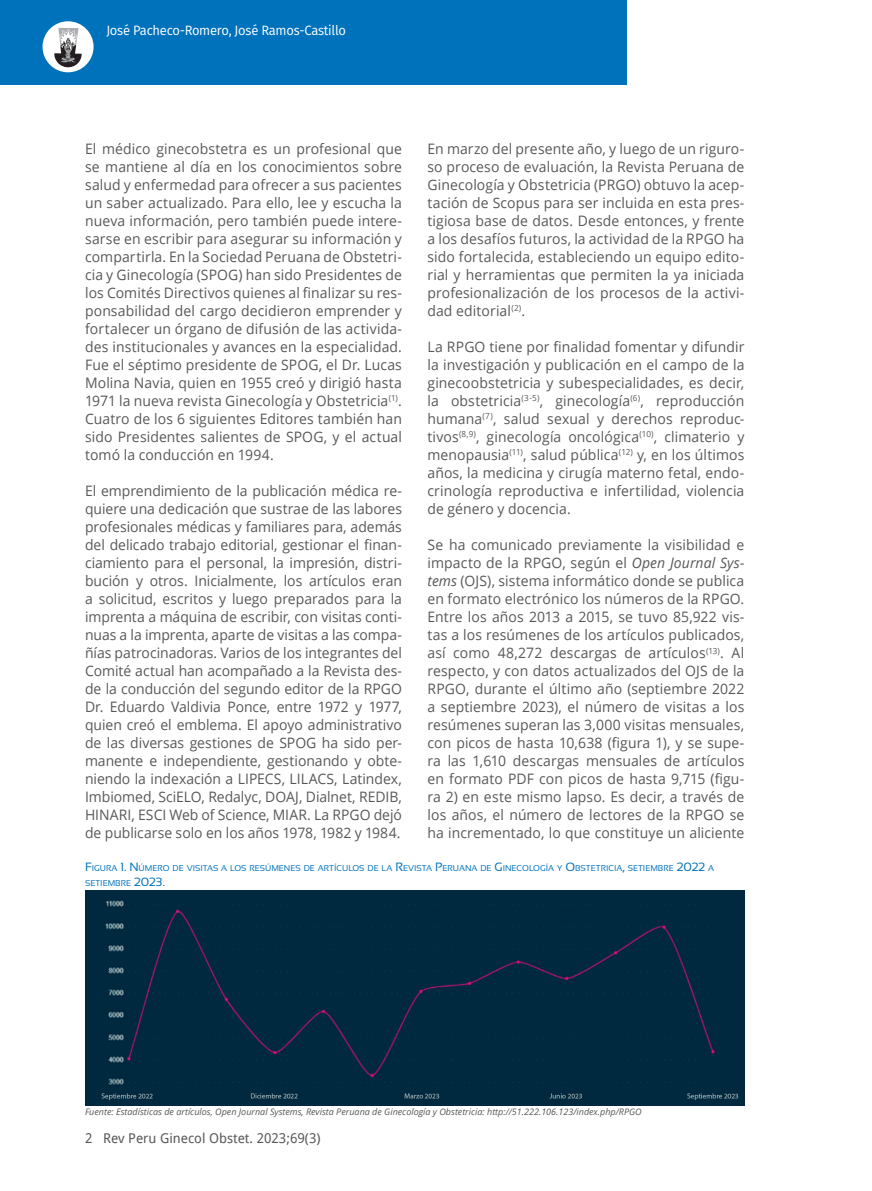
<style>
.page{position:relative;width:872px;height:1191px;background:#fff}
.page>*{position:absolute;margin:0;border:0;box-sizing:border-box;transform-origin:0 0}
.t1{font:14.4px/18px "Open Sans";letter-spacing:.005em;color:#57585a;text-align:justify}
.t2{font:13.5px "Fira Sans";letter-spacing:-.02em;color:#fff;scale:.96 1}
.t3{font:13.5px "Droid Sans";color:#57585a}
.t4{font:italic 9px "Open Sans";color:#57585a}
.t5{font:8.4px/14.4px "Sansation";color:#0072bc}
.s1{font-style:italic}
.s2{font-size:12px}
</style>
<div class="page">
<div style="left:0;top:0;width:626px;height:85px;background:#0072bc"></div>
<div style="left:43px;top:21px;width:51px;height:51px;background:#fff;border-radius:50%"></div>
<svg style="left:54px;top:28px;width:28px;height:40px"></svg>
<div style="left:85px;top:890px;width:659px;height:215px;background:#00293f"></div>
<p class="t2" style="left:106px;top:20px;width:251px">José Pacheco-Romero, José Ramos-Castillo</p>
<p class="t1" style="left:85px;top:139px;width:318px">El médico ginecobstetra es un profesional que se mantiene al día en los conocimientos sobre salud y enfermedad para ofrecer a sus pacientes un saber actualizado. Para ello, lee y escucha la nueva información, pero también puede intere&shy;sarse en escribir para asegurar su información y compartirla. En la Sociedad Peruana de Obstetri&shy;cia y Ginecología (SPOG) han sido Presidentes de los Comités Directivos quienes al finalizar su res&shy;ponsabilidad del cargo decidieron emprender y fortalecer un órgano de difusión de las activida&shy;des institucionales y avances en la especialidad.<br>Fue el séptimo presidente de SPOG, el Dr. Lucas Molina Navia, quien en 1955 creó y dirigió hasta 1971 la nueva revista Ginecología y Obstetricia<sup>(1)</sup>.<br>Cuatro de los 6 siguientes Editores también han sido Presidentes salientes de SPOG, y el actual tomó la conducción en 1994.</p>
<p class="t1" style="left:85px;top:481px;width:318px">El emprendimiento de la publicación médica re&shy;quiere una dedicación que sustrae de las labores profesionales médicas y familiares para, además del delicado trabajo editorial, gestionar el finan&shy;ciamiento para el personal, la impresión, distri&shy;bución y otros. Inicialmente, los artículos eran a solicitud, escritos y luego preparados para la imprenta a máquina de escribir, con visitas conti&shy;nuas a la imprenta, aparte de visitas a las compa&shy;ñías patrocinadoras. Varios de los integrantes del Comité actual han acompañado a la Revista des&shy;de la conducción del segundo editor de la RPGO Dr. Eduardo Valdivia Ponce, entre 1972 y 1977, quien creó el emblema. El apoyo administrativo de las diversas gestiones de SPOG ha sido per&shy;manente e independiente, gestionando y obte&shy;niendo la indexación a LIPECS, LILACS, Latindex, Imbiomed, SciELO, Redalyc, DOAJ, Dialnet, REDIB, HINARI, ESCI Web of Science, MIAR. La RPGO dejó de publicarse solo en los años 1978, 1982 y 1984.</p>
<p class="t1" style="left:427px;top:139px;width:318px">En marzo del presente año, y luego de un riguro&shy;so proceso de evaluación, la Revista Peruana de Ginecología y Obstetricia (PRGO) obtuvo la acep&shy;tación de Scopus para ser incluida en esta pres&shy;tigiosa base de datos. Desde entonces, y frente a los desafíos futuros, la actividad de la RPGO ha sido fortalecida, estableciendo un equipo edito&shy;rial y herramientas que permiten la ya iniciada profesionalización de los procesos de la activi&shy;dad editorial<sup>(2)</sup>.</p>
<p class="t1" style="left:427px;top:337px;width:318px">La RPGO tiene por finalidad fomentar y difundir la investigación y publicación en el campo de la ginecoobstetricia y subespecialidades, es decir, la obstetricia<sup>(3-5)</sup>, ginecología<sup>(6)</sup>, reproducción humana<sup>(7)</sup>, salud sexual y derechos reproduc&shy;tivos<sup>(8,9)</sup>, ginecología oncológica<sup>(10)</sup>, climaterio y menopausia<sup>(11)</sup>, salud pública<sup>(12)</sup> y, en los últimos años, la medicina y cirugía materno fetal, endo&shy;crinología reproductiva e infertilidad, violencia de género y docencia.</p>
<p class="t1" style="left:427px;top:535px;width:318px">Se ha comunicado previamente la visibilidad e impacto de la RPGO, según el <span class="s1">Open Journal Sys&shy;tems</span> (OJS), sistema informático donde se publica en formato electrónico los números de la RPGO.<br>Entre los años 2013 a 2015, se tuvo 85,922 vis&shy;tas a los resúmenes de los artículos publicados, así como 48,272 descargas de artículos<sup>(13)</sup>. Al respecto, y con datos actualizados del OJS de la RPGO, durante el último año (septiembre 2022 a septiembre 2023), el número de visitas a los resúmenes superan las 3,000 visitas mensuales, con picos de hasta 10,638 (figura 1), y se supe&shy;ra las 1,610 descargas mensuales de artículos en formato PDF con picos de hasta 9,715 (figu&shy;ra 2) en este mismo lapso. Es decir, a través de los años, el número de lectores de la RPGO se ha incrementado, lo que constituye un aliciente</p>
<p class="t5" style="left:85px;top:861px;width:631px"><span class="s2">F</span>IGURA <span class="s2">1. N</span>ÚMERO DE VISITAS A LOS RESÚMEN ES DE ARTÍCULOS DE LA <span class="s2">R</span>EVISTA <span class="s2">P</span>ERUANA DE <span class="s2">G</span> IN ECOLOGÍA Y <span class="s2">O</span> BSTETRICIA<span class="s2">,</span> SETIEMBRE <span class="s2">2022</span> A<br>SETIEMBRE <span class="s2">2023.</span></p>
<p class="t4" style="left:85px;top:1105px;width:558px">Fuente: Estadísticas de artículos, Open Journal Systems, Revista Peruana de Ginecología y Obstetricia: http://51.222.106.123/index.php/RPGO</p>
<p class="t3" style="left:85px;top:1128px;width:237px">2 Rev Peru Ginecol Obstet. 2023;69(3)</p>
</div>
